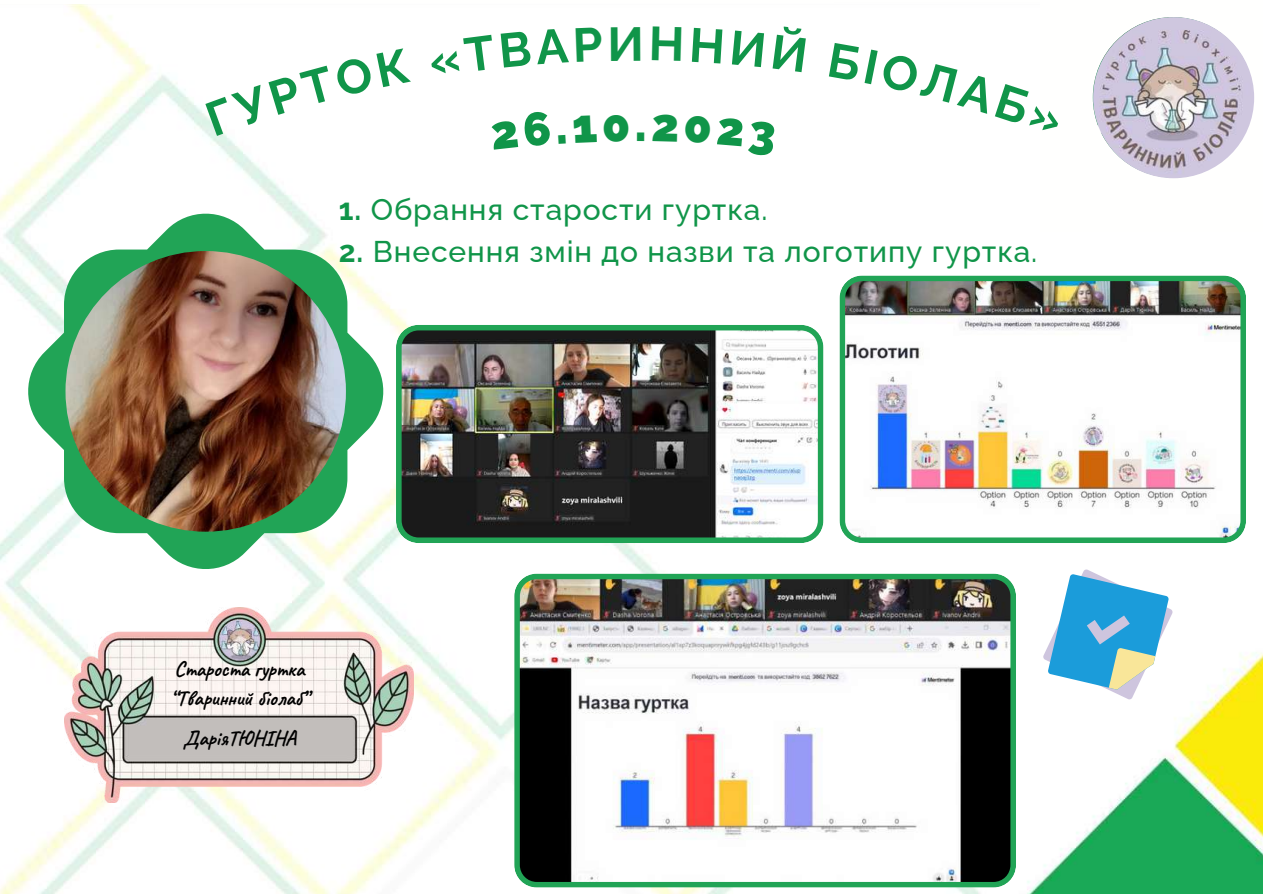
<style>
.page{position:relative;width:1263px;height:894px;background:#fff}
.page>*{position:absolute;margin:0;border:0;box-sizing:border-box;transform-origin:0 0}
.t1{font:700 47.85px "Raleway";color:#109549}
.t2{font:900 46.35px "Raleway";color:#109549}
.t3{font:500 30px "Raleway";letter-spacing:.03em;color:#109549}
.t4{font:700 21px/28.8px "Caveat";color:#000}
.s1{font-weight:700}
</style>
<div class="page">
<img style="left:0;top:7px;width:1263px;height:886px">
<div style="left:1040px;top:0;width:223px;height:231px;background:#fffffe"></div>
<svg style="left:68px;top:4px;width:21px;height:3px"></svg>
<img style="left:1093px;top:17px;width:161px;height:161px;border-radius:50%">
<img style="left:65px;top:607px;width:349px;height:195px">
<svg style="left:28px;top:213px;width:355px;height:356px"></svg>
<img style="left:65px;top:251px;width:281px;height:280px;border-radius:50%">
<img style="left:396px;top:325px;width:427px;height:218px">
<img style="left:839px;top:275px;width:407px;height:268px">
<svg style="left:514px;top:573px;width:502px;height:314px"></svg>
<svg style="left:1043px;top:569px;width:130px;height:130px"></svg>
<svg style="left:205px;top:48px;width:206px;height:88px"></svg>
<svg style="left:430px;top:28px;width:139px;height:47px"></svg>
<svg style="left:576px;top:26px;width:26px;height:36px"></svg>
<svg style="left:652px;top:26px;width:29px;height:35px"></svg>
<svg style="left:692px;top:27px;width:30px;height:36px"></svg>
<svg style="left:732px;top:30px;width:32px;height:37px"></svg>
<svg style="left:773px;top:25px;width:34px;height:47px"></svg>
<svg style="left:829px;top:42px;width:211px;height:92px"></svg>
<svg style="left:491px;top:110px;width:60px;height:40px"></svg>
<svg style="left:558px;top:135px;width:8px;height:9px"></svg>
<svg style="left:573px;top:115px;width:24px;height:28px"></svg>
<svg style="left:604px;top:113px;width:25px;height:29px"></svg>
<svg style="left:652px;top:114px;width:26px;height:28px"></svg>
<svg style="left:685px;top:114px;width:26px;height:30px"></svg>
<svg style="left:717px;top:117px;width:59px;height:39px"></svg>
<h1 class="t1" style="left:607px;top:16px;width:39px">И</h1>
<h2 class="t2" style="left:635px;top:98px;width:14px">.</h2>
<p class="t3" style="left:339px;top:192px;width:430px"><span class="s1">1.</span> Обрання старости гуртка.</p>
<p class="t3" style="left:339px;top:233px;width:700px"><span class="s1">2.</span> Внесення змін до назви та логотипу гуртка.</p>
<p class="t4" style="left:171px;top:654px;width:139px">Староста гуртка “Тваринний біолаб”</p>
<p class="t4" style="left:183px;top:723px;width:115px">ДаріяТЮНІНА</p>
</div>
